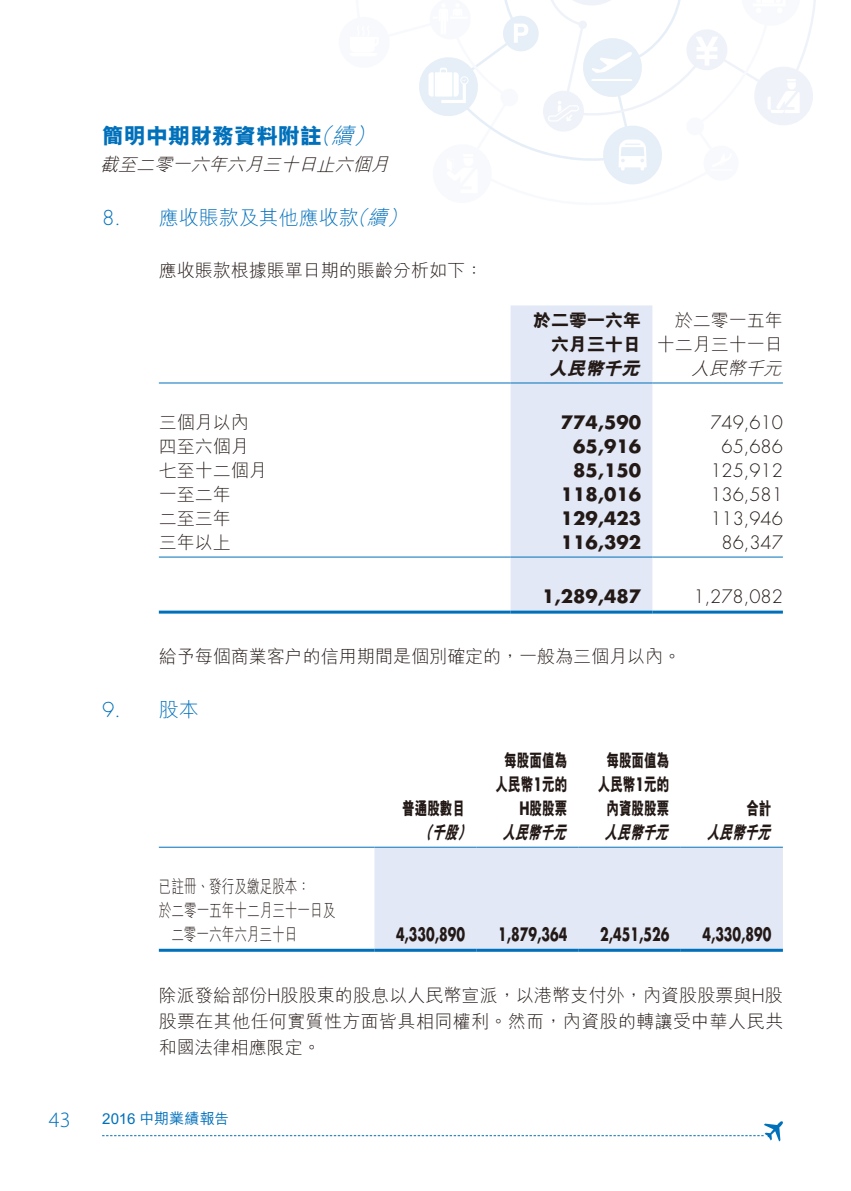
<style>
.page{position:relative;width:851px;height:1191px;background:#fff}
.page>*{position:absolute;margin:0;border:0;box-sizing:border-box;transform-origin:0 0}
.t1{font:800 22px "M Hei HK";color:#0070bb}
.t2{font:300 22px "Myriad Pro";color:#0070bb}
.t3{font:italic 300 22px "M Hei HK";color:#0070bb}
.t4{font:300 20px "M Hei HK";color:#0070bb}
.t5{font:300 20px "Futura Std";color:#0070bb}
.t6{font:italic 300 20px "M Hei HK";color:#0070bb}
.t7{font:300 18px/26px "M Hei HK";color:#231916;text-align:right}
.t8{font:300 18px "Futura Std";color:#231916}
.t9{font:700 18px "Futura Std";color:#231916}
.t10{font:800 18px/24px "M Hei HK";color:#231916;text-align:right;scale:.7 1}
.t11{font:300 18px/24px "M Hei HK";color:#231916;scale:.7 1}
.t12{font:700 18px "Futura Std";color:#231916;scale:.7 1}
.t13{font:italic 300 18px "M Hei HK";color:#231916}
.t14{font:italic 800 18px "M Hei HK";color:#231916;scale:.7 1}
.t15{font:800 18px/24px "M Hei HK";color:#231916;text-align:right}
.t16{font:italic 800 18px "M Hei HK";color:#231916}
.t17{font:500 15px "M Hei HK";letter-spacing:-.005em;color:#0070bb}
.s1{font-weight:300;font-style:italic}
.s2{font-style:italic}
.s3{font-family:"Futura Std";font-weight:700}
.s4{font-family:"Futura Std"}
.s5{font-size:14.4px}
</style>
<div class="page">
<svg style="left:419px;top:0;width:397px;height:185px"></svg>
<svg style="left:102px;top:1121px;width:681px;height:20px"></svg>
<div style="left:510px;top:305px;width:142px;height:305px;background:#e2e8f6"></div>
<hr style="left:159px;top:382px;width:351px;height:1px;background:#0070bb">
<hr style="left:510px;top:382px;width:142px;height:1px;background:#0070bb">
<hr style="left:652px;top:382px;width:130px;height:1px;background:#0070bb">
<hr style="left:159px;top:556px;width:351px;height:1px;background:#0070bb">
<hr style="left:510px;top:556px;width:142px;height:1px;background:#0070bb">
<hr style="left:652px;top:556px;width:130px;height:1px;background:#0070bb">
<hr style="left:159px;top:610px;width:351px;height:3px;background:#0070bb">
<hr style="left:510px;top:610px;width:142px;height:3px;background:#0070bb">
<hr style="left:652px;top:610px;width:130px;height:3px;background:#0070bb">
<div style="left:374px;top:847px;width:408px;height:101px;background:#e2e8f6"></div>
<hr style="left:159px;top:846px;width:215px;height:1px;background:#0070bb">
<hr style="left:374px;top:846px;width:102px;height:1px;background:#0070bb">
<hr style="left:476px;top:846px;width:102px;height:1px;background:#0070bb">
<hr style="left:578px;top:846px;width:102px;height:1px;background:#0070bb">
<hr style="left:680px;top:846px;width:102px;height:1px;background:#0070bb">
<hr style="left:159px;top:948px;width:215px;height:3px;background:#0070bb">
<hr style="left:374px;top:948px;width:102px;height:3px;background:#0070bb">
<hr style="left:476px;top:948px;width:102px;height:3px;background:#0070bb">
<hr style="left:578px;top:948px;width:102px;height:3px;background:#0070bb">
<hr style="left:680px;top:948px;width:102px;height:3px;background:#0070bb">
<p class="t2" style="left:49px;top:1106px;width:23px">43</p>
<p class="t1" style="left:102px;top:125px;width:258px">簡明中期財務資料附註<span class="s1">續</span></p>
<p class="t3" style="left:309px;top:125px;width:29px">（</p>
<p class="t13" style="left:100px;top:155px;width:294px">截至二零一六年六月三十日止六個月</p>
<p class="t3" style="left:353px;top:125px;width:29px">(</p>
<p class="t5" style="left:102px;top:205px;width:20px">8.</p>
<p class="t5" style="left:102px;top:697px;width:20px">9.</p>
<p class="t4" style="left:159px;top:207px;width:235px">應收賬款及其他應收款<span class="s2">續</span></p>
<p class="t6" style="left:347px;top:207px;width:27px">（</p>
<p class="t6" style="left:387px;top:207px;width:27px">(</p>
<p class="t7" style="left:159px;top:257px;width:325px">應收賬款根據賬單日期的賬齡分析如下：</p>
<p class="t15" style="left:533px;top:308px;width:109px">於二零一六年六月三十日</p>
<p class="t7" style="left:656px;top:308px;width:127px;line-height:24px">於二零一五年十二月三十一日</p>
<p class="t13" style="left:691px;top:359px;width:96px">人民幣千元</p>
<p class="t16" style="left:549px;top:359px;width:96px">人民幣千元</p>
<p class="t7" style="left:159px;top:409px;width:91px">三個月以內</p>
<p class="t9" style="left:560px;top:410px;width:82px">774,590</p>
<p class="t8" style="left:710px;top:412px;width:74px">749,610</p>
<p class="t7" style="left:159px;top:433px;width:91px">四至六個月</p>
<p class="t9" style="left:573px;top:434px;width:69px">65,916</p>
<p class="t8" style="left:721px;top:436px;width:63px">65,686</p>
<p class="t7" style="left:159px;top:457px;width:110px">七至十二個月</p>
<p class="t9" style="left:573px;top:458px;width:69px">85,150</p>
<p class="t8" style="left:710px;top:460px;width:74px">125,912</p>
<p class="t7" style="left:159px;top:481px;width:73px">一至二年</p>
<p class="t9" style="left:560px;top:482px;width:82px">118,016</p>
<p class="t8" style="left:710px;top:484px;width:74px">136,581</p>
<p class="t7" style="left:159px;top:505px;width:73px">二至三年</p>
<p class="t9" style="left:560px;top:506px;width:82px">129,423</p>
<p class="t8" style="left:710px;top:508px;width:74px">113,946</p>
<p class="t7" style="left:159px;top:529px;width:73px">三年以上</p>
<p class="t9" style="left:560px;top:530px;width:82px">116,392</p>
<p class="t8" style="left:721px;top:532px;width:63px">86,347</p>
<p class="t9" style="left:542px;top:584px;width:100px">1,289,487</p>
<p class="t8" style="left:693px;top:586px;width:91px">1,278,082</p>
<p class="t7" style="left:159px;top:643px;width:524px">給予每個商業客户的信用期間是個別確定的，一般為三個月以內。</p>
<p class="t4" style="left:159px;top:699px;width:41px">股本</p>
<p class="t10" style="left:402px;top:796px;width:91px">普通股數目</p>
<p class="t10" style="left:495px;top:748px;width:104px">每股面值為人民幣<span class="s3">1</span>元的<br><span class="s3">H</span>股股票</p>
<p class="t10" style="left:597px;top:748px;width:104px;text-align:center">每股面值為人民幣<span class="s3">1</span>元的</p>
<p class="t10" style="left:606px;top:796px;width:91px">內資股股票</p>
<p class="t10" style="left:746px;top:796px;width:37px">合計</p>
<p class="t14" style="left:419px;top:823px;width:26px">（</p>
<p class="t14" style="left:457px;top:823px;width:26px">）</p>
<p class="t14" style="left:432px;top:823px;width:44px">千股</p>
<p class="t14" style="left:502px;top:823px;width:98px">人民幣千元</p>
<p class="t14" style="left:604px;top:823px;width:98px">人民幣千元</p>
<p class="t14" style="left:706px;top:823px;width:98px">人民幣千元</p>
<p class="t11" style="left:159px;top:874px;width:253px">已註冊、發行及繳足股本：<br>於二零一五年十二月三十一日及</p>
<p class="t11" style="left:171px;top:922px;width:181px">二零一六年六月三十日</p>
<p class="t12" style="left:396px;top:922px;width:100px">4,330,890</p>
<p class="t12" style="left:498px;top:922px;width:100px">1,879,364</p>
<p class="t12" style="left:600px;top:922px;width:100px">2,451,526</p>
<p class="t12" style="left:702px;top:922px;width:100px">4,330,890</p>
<p class="t7" style="left:159px;top:981px;width:625px;text-align:justify">除派發給部份<span class="s4">H</span>股股東的股息以人民幣宣派，以港幣支付外，內資股股票與<span class="s4">H</span>股股票在其他任何實質性方面皆具相同權利。然而，內資股的轉讓受中華人民共和國法律相應限定。</p>
<p class="t17" style="left:102px;top:1107px;width:128px">2016 中期業績報<span class="s5">告</span></p>
</div>
